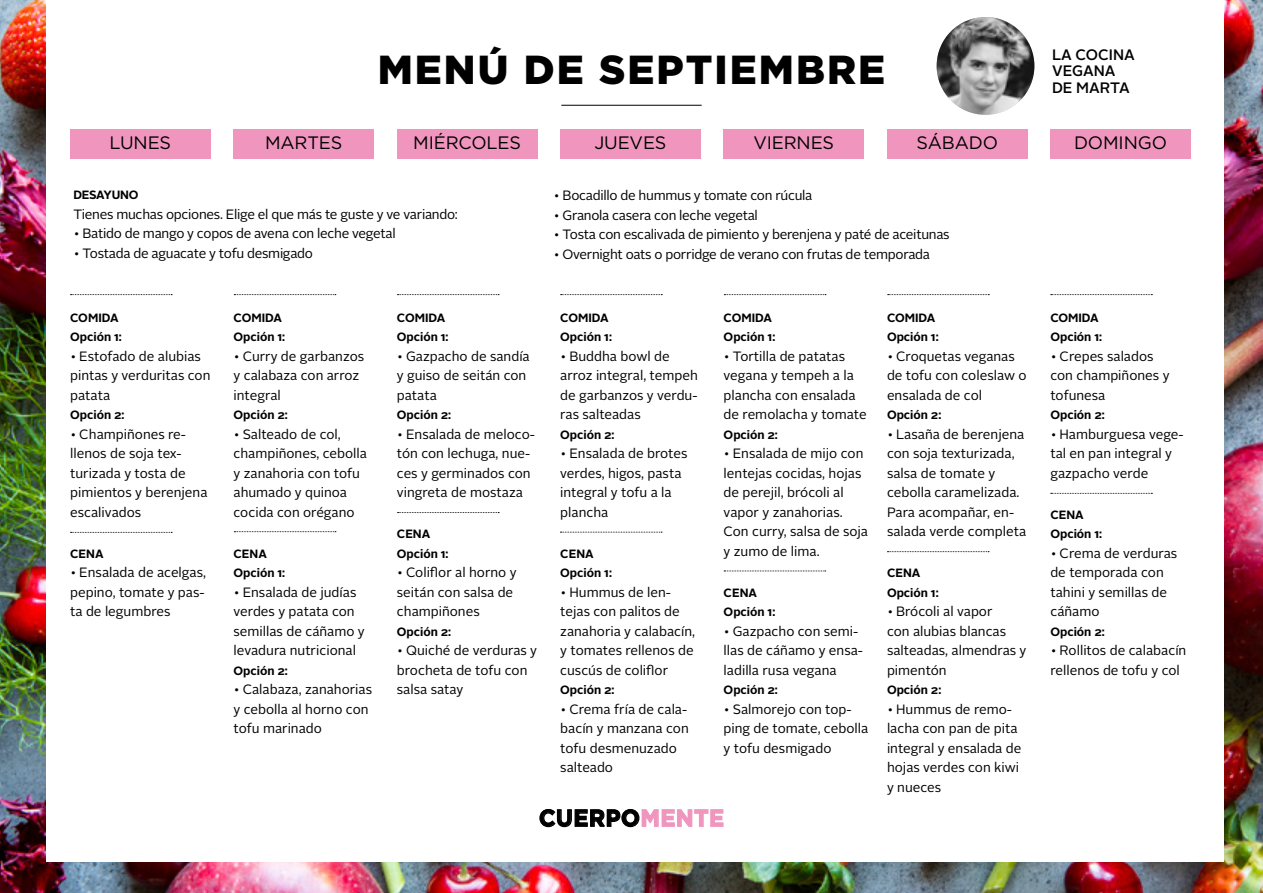
<style>
.page{position:relative;width:1263px;height:893px;background:#fff}
.page>*{position:absolute;margin:0;border:0;box-sizing:border-box;transform-origin:0 0}
.t1{font:900 40.5px "Gotham";letter-spacing:.05em;color:#000}
.t2{font:700 23.4px "Gotham";letter-spacing:.02em;color:#000;scale:.96 1}
.t3{font:18px "Gotham";letter-spacing:-.01em;color:#000}
.t4{font:500 15.15px/16.4px "Alright Sans";color:#000}
.t5{font:13.5px/19.5px "Alright Sans";color:#000}
.t6{font:13.5px "Alright Sans";letter-spacing:-.02em;color:#000}
.t7{font:700 12px/19.5px "Alright Sans";color:#000}
.t8{font:700 12px "Alright Sans";letter-spacing:-.02em;color:#000}
.s1{font-weight:300;font-size:12px}
.s2{color:#f095be}
</style>
<div class="page">
<img style="left:0;top:0;width:1263px;height:893px">
<div style="left:46px;top:0;width:1178px;height:862px;background:#fff"></div>
<div style="left:70px;top:129px;width:140px;height:29px;background:#f095be"></div>
<div style="left:234px;top:129px;width:140px;height:29px;background:#f095be"></div>
<div style="left:397px;top:129px;width:140px;height:29px;background:#f095be"></div>
<div style="left:560px;top:129px;width:141px;height:29px;background:#f095be"></div>
<div style="left:724px;top:129px;width:140px;height:29px;background:#f095be"></div>
<div style="left:887px;top:129px;width:140px;height:29px;background:#f095be"></div>
<div style="left:1050px;top:129px;width:141px;height:29px;background:#f095be"></div>
<img style="left:936px;top:17px;width:98px;height:98px;border-radius:49px">
<hr style="left:561px;top:105px;width:141px;height:1px;background:#000">
<svg style="left:539px;top:808px;width:185px;height:20px"></svg>
<svg style="left:71px;top:294px;width:101px;height:1px"></svg>
<svg style="left:234px;top:294px;width:102px;height:1px"></svg>
<svg style="left:397px;top:294px;width:102px;height:1px"></svg>
<svg style="left:561px;top:294px;width:101px;height:1px"></svg>
<svg style="left:724px;top:294px;width:102px;height:1px"></svg>
<svg style="left:888px;top:294px;width:101px;height:1px"></svg>
<svg style="left:1051px;top:294px;width:101px;height:1px"></svg>
<svg style="left:398px;top:512px;width:101px;height:1px"></svg>
<svg style="left:560px;top:532px;width:102px;height:1px"></svg>
<svg style="left:724px;top:571px;width:102px;height:1px"></svg>
<svg style="left:887px;top:551px;width:102px;height:1px"></svg>
<svg style="left:1051px;top:493px;width:101px;height:1px"></svg>
<svg style="left:234px;top:531px;width:102px;height:1px"></svg>
<svg style="left:71px;top:532px;width:101px;height:1px"></svg>
<h1 class="t1" style="left:378px;top:46px;width:509px">MENÚ DE SEPTIEMBRE</h1>
<p class="t4" style="left:1052px;top:47px;width:84px">LA COCINA<br>VEGANA<br>DE MARTA</p>
<h3 class="t3" style="left:109px;top:133px;width:63px">LUNES</h3>
<h3 class="t3" style="left:265px;top:133px;width:79px">MARTES</h3>
<h3 class="t3" style="left:413px;top:133px;width:109px">MIÉRCOLES</h3>
<h3 class="t3" style="left:594px;top:133px;width:74px">JUEVES</h3>
<h3 class="t3" style="left:753px;top:133px;width:82px">VIERNES</h3>
<h3 class="t3" style="left:916px;top:133px;width:83px">SÁBADO</h3>
<h3 class="t3" style="left:1074px;top:133px;width:95px">DOMINGO</h3>
<p class="t8" style="left:73px;top:186px;width:67px">DESAYUNO</p>
<p class="t6" style="left:73px;top:205px;width:386px">Tienes muchas opciones. Elige el que más te guste y ve variando:</p>
<p class="t6" style="left:73px;top:224px;width:324px"><span class="s1">•</span> Batido de mango y copos de avena con leche vegetal</p>
<p class="t6" style="left:73px;top:244px;width:241px"><span class="s1">•</span> Tostada de aguacate y tofu desmigado</p>
<p class="t6" style="left:553px;top:186px;width:261px"><span class="s1">•</span> Bocadillo de hummus y tomate con rúcula</p>
<p class="t6" style="left:553px;top:206px;width:206px"><span class="s1">•</span> Granola casera con leche vegetal</p>
<p class="t6" style="left:553px;top:225px;width:398px"><span class="s1">•</span> Tosta con escalivada de pimiento y berenjena y paté de aceitunas</p>
<p class="t6" style="left:553px;top:245px;width:378px"><span class="s1">•</span> Overnight oats o porridge de verano con frutas de temporada</p>
<p class="t7" style="left:70px;top:308px;width:53px">COMIDA<br>Opción 1:</p>
<p class="t5" style="left:70px;top:346px;width:142px"><span class="s1">•</span> Estofado de alubias pintas y verduritas con patata</p>
<p class="t7" style="left:70px;top:405px;width:56px">Opción 2:</p>
<p class="t5" style="left:70px;top:424px;width:139px"><span class="s1">•</span> Champiñones re&shy;llenos de soja tex&shy;turizada y tosta de pimientos y berenjena escalivados</p>
<p class="t7" style="left:70px;top:544px;width:35px">CENA</p>
<p class="t5" style="left:70px;top:563px;width:137px;text-align:justify"><span class="s1">•</span> Ensalada de acelgas, pepino, tomate y pas&shy;ta de legumbres</p>
<p class="t7" style="left:234px;top:308px;width:53px">COMIDA<br>Opción 1:</p>
<p class="t5" style="left:234px;top:346px;width:132px"><span class="s1">•</span> Curry de garbanzos y calabaza con arroz integral</p>
<p class="t7" style="left:234px;top:405px;width:56px">Opción 2:</p>
<p class="t5" style="left:234px;top:424px;width:135px"><span class="s1">•</span> Salteado de col, champiñones, cebolla y zanahoria con tofu ahumado y quinoa cocida con orégano</p>
<p class="t7" style="left:234px;top:544px;width:53px">CENA<br>Opción 1:</p>
<p class="t5" style="left:234px;top:583px;width:133px"><span class="s1">•</span> Ensalada de judías verdes y patata con semillas de cáñamo y levadura nutricional</p>
<p class="t7" style="left:234px;top:661px;width:56px">Opción 2:</p>
<p class="t5" style="left:234px;top:680px;width:140px"><span class="s1">•</span> Calabaza, zanahorias y cebolla al horno con tofu marinado</p>
<p class="t7" style="left:397px;top:308px;width:53px">COMIDA<br>Opción 1:</p>
<p class="t5" style="left:397px;top:346px;width:134px"><span class="s1">•</span> Gazpacho de sandía y guiso de seitán con patata</p>
<p class="t7" style="left:397px;top:405px;width:56px">Opción 2:</p>
<p class="t5" style="left:397px;top:424px;width:140px"><span class="s1">•</span> Ensalada de meloco&shy;tón con lechuga, nue&shy;ces y germinados con vingreta de mostaza</p>
<p class="t7" style="left:397px;top:524px;width:53px">CENA<br>Opción 1:</p>
<p class="t5" style="left:397px;top:563px;width:121px"><span class="s1">•</span> Coliflor al horno y seitán con salsa de champiñones</p>
<p class="t7" style="left:397px;top:622px;width:56px">Opción 2:</p>
<p class="t5" style="left:397px;top:641px;width:142px"><span class="s1">•</span> Quiché de verduras y brocheta de tofu con salsa satay</p>
<p class="t7" style="left:560px;top:308px;width:53px">COMIDA<br>Opción 1:</p>
<p class="t5" style="left:560px;top:346px;width:139px"><span class="s1">•</span> Buddha bowl de arroz integral, tempeh de garbanzos y verdu&shy;ras salteadas</p>
<p class="t7" style="left:560px;top:425px;width:56px">Opción 2:</p>
<p class="t5" style="left:560px;top:444px;width:129px"><span class="s1">•</span> Ensalada de brotes verdes, higos, pasta integral y tofu a la plancha</p>
<p class="t7" style="left:560px;top:544px;width:53px">CENA<br>Opción 1:</p>
<p class="t5" style="left:560px;top:583px;width:136px"><span class="s1">•</span> Hummus de len&shy;tejas con palitos de zanahoria y calabacín, y tomates rellenos de cuscús de coliflor</p>
<p class="t7" style="left:560px;top:680px;width:56px">Opción 2:</p>
<p class="t5" style="left:560px;top:700px;width:130px"><span class="s1">•</span> Crema fría de cala&shy;bacín y manzana con tofu desmenuzado salteado</p>
<p class="t7" style="left:724px;top:308px;width:53px">COMIDA<br>Opción 1:</p>
<p class="t5" style="left:724px;top:346px;width:145px"><span class="s1">•</span> Tortilla de patatas vegana y tempeh a la plancha con ensalada de remolacha y tomate</p>
<p class="t7" style="left:724px;top:425px;width:56px">Opción 2:</p>
<p class="t5" style="left:724px;top:444px;width:146px"><span class="s1">•</span> Ensalada de mijo con lentejas cocidas, hojas de perejil, brócoli al vapor y zanahorias.<br>Con curry, salsa de soja y zumo de lima.</p>
<p class="t7" style="left:724px;top:583px;width:53px">CENA<br>Opción 1:</p>
<p class="t5" style="left:724px;top:622px;width:141px"><span class="s1">•</span> Gazpacho con semi&shy;llas de cáñamo y ensa&shy;ladilla rusa vegana</p>
<p class="t7" style="left:724px;top:680px;width:56px">Opción 2:</p>
<p class="t5" style="left:724px;top:700px;width:146px"><span class="s1">•</span> Salmorejo con top&shy;ping de tomate, cebolla y tofu desmigado</p>
<p class="t7" style="left:887px;top:308px;width:53px">COMIDA<br>Opción 1:</p>
<p class="t5" style="left:887px;top:346px;width:141px"><span class="s1">•</span> Croquetas veganas de tofu con coleslaw o ensalada de col</p>
<p class="t7" style="left:887px;top:405px;width:56px">Opción 2:</p>
<p class="t5" style="left:887px;top:424px;width:141px"><span class="s1">•</span> Lasaña de berenjena con soja texturizada, salsa de tomate y cebolla caramelizada.<br>Para acompañar, en&shy;salada verde completa</p>
<p class="t7" style="left:887px;top:563px;width:53px">CENA<br>Opción 1:</p>
<p class="t5" style="left:887px;top:602px;width:141px"><span class="s1">•</span> Brócoli al vapor<br>con alubias blancas salteadas, almendras y pimentón</p>
<p class="t7" style="left:887px;top:680px;width:56px">Opción 2:</p>
<p class="t5" style="left:887px;top:700px;width:136px"><span class="s1">•</span> Hummus de remo&shy;lacha con pan de pita integral y ensalada de hojas verdes con kiwi y nueces</p>
<h2 class="t2" style="left:539px;top:804px;width:194px">CUERPO<span class="s2">MENTE</span></h2>
<p class="t7" style="left:1050px;top:308px;width:53px">COMIDA<br>Opción 1:</p>
<p class="t5" style="left:1050px;top:346px;width:121px"><span class="s1">•</span> Crepes salados con champiñones y tofunesa</p>
<p class="t7" style="left:1050px;top:405px;width:56px">Opción 2:</p>
<p class="t5" style="left:1050px;top:424px;width:135px"><span class="s1">•</span> Hamburguesa vege&shy;tal en pan integral y gazpacho verde</p>
<p class="t7" style="left:1050px;top:505px;width:53px">CENA<br>Opción 1:</p>
<p class="t5" style="left:1050px;top:544px;width:128px"><span class="s1">•</span> Crema de verduras de temporada con tahini y semillas de cáñamo</p>
<p class="t7" style="left:1050px;top:622px;width:56px">Opción 2:</p>
<p class="t5" style="left:1050px;top:641px;width:138px"><span class="s1">•</span> Rollitos de calabacín rellenos de tofu y col</p>
</div>
